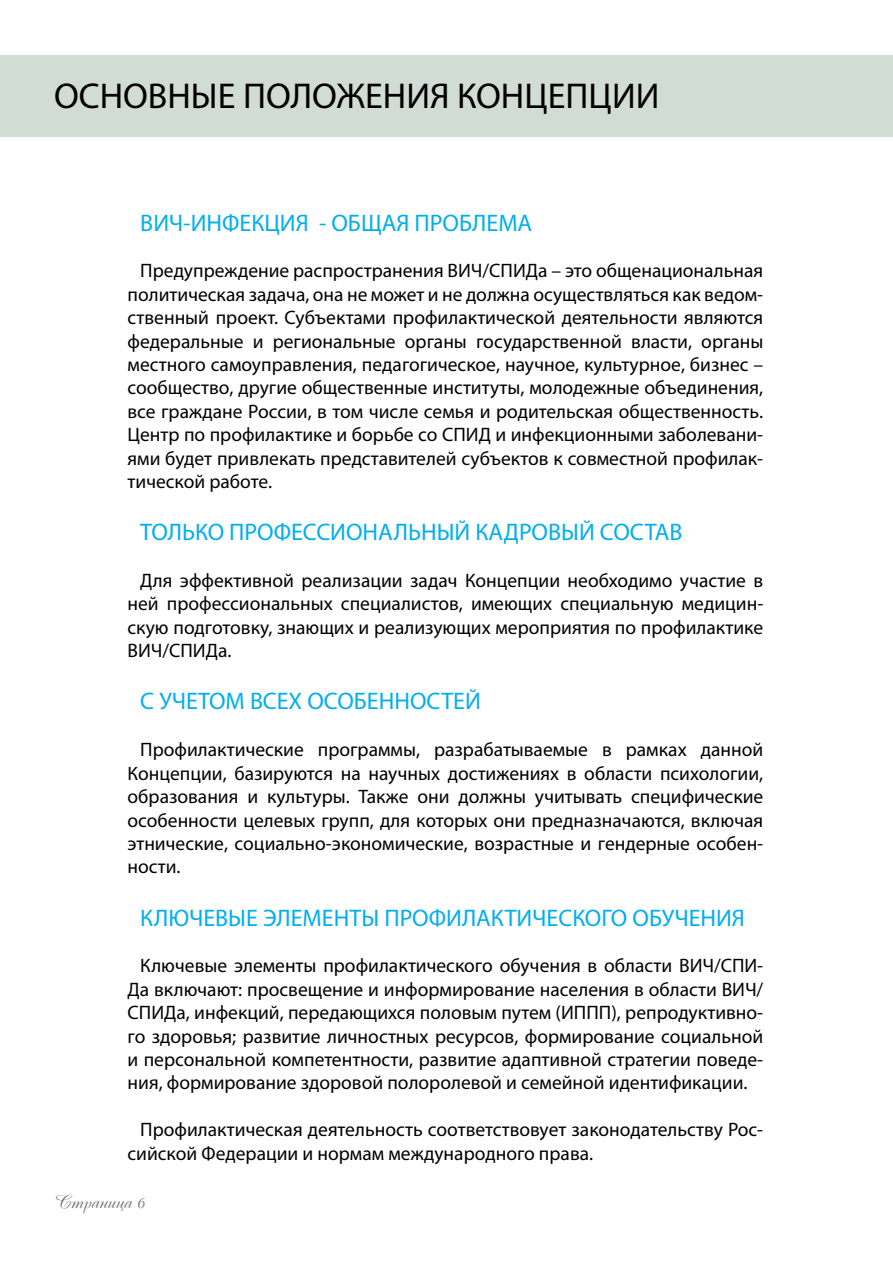
<style>
.page{position:relative;width:893px;height:1263px;background:#fff}
.page>*{position:absolute;margin:0;border:0;box-sizing:border-box;transform-origin:0 0}
.t1{font:36px "Myriad Pro";color:#000}
.t2{font:24px "Myriad Pro";color:#00aeef}
.t3{font:19.5px/23.4px "Myriad Pro";color:#000;text-align:justify}
.t4{font:18px "Cassandra";color:#6d6e71}
</style>
<div class="page">
<div style="left:0;top:55px;width:893px;height:82px;background:#d1dcd5"></div>
<h1 class="t1" style="left:54px;top:73px;width:607px">ОСНОВНЫЕ ПОЛОЖЕНИЯ КОНЦЕПЦИИ</h1>
<p class="t2" style="left:140px;top:208px;width:393px">ВИЧ-ИНФЕКЦИЯ - ОБЩАЯ ПРОБЛЕМА</p>
<p class="t3" style="left:128px;top:259px;width:637px;text-indent:13px">Предупреждение распространения ВИЧ/СПИДа – это общенациональная политическая задача, она не может и не должна осуществляться как ведом&shy;ственный проект. Субъектами профилактической деятельности являются федеральные и региональные органы государственной власти, органы местного самоуправления, педагогическое, научное, культурное, бизнес – сообщество, другие общественные институты, молодежные объединения, все граждане России, в том числе семья и родительская общественность.<br>Центр по профилактике и борьбе со СПИД и инфекционными заболевани&shy;ями будет привлекать представителей субъектов к совместной профилак&shy;тической работе.</p>
<p class="t2" style="left:140px;top:517px;width:544px">ТОЛЬКО ПРОФЕССИОНАЛЬНЫЙ КАДРОВЫЙ СОСТАВ</p>
<p class="t3" style="left:128px;top:568px;width:637px;text-indent:13px">Для эффективной реализации задач Концепции необходимо участие в ней профессиональных специалистов, имеющих специальную медицин&shy;скую подготовку, знающих и реализующих мероприятия по профилактике ВИЧ/СПИДа.</p>
<p class="t2" style="left:140px;top:687px;width:342px">С УЧЕТОМ ВСЕХ ОСОБЕННОСТЕЙ</p>
<p class="t3" style="left:128px;top:738px;width:637px;text-indent:13px">Профилактические программы, разрабатываемые в рамках данной Концепции, базируются на научных достижениях в области психологии, образования и культуры. Также они должны учитывать специфические особенности целевых групп, для которых они предназначаются, включая этнические, социально-экономические, возрастные и гендерные особен&shy;ности.</p>
<p class="t2" style="left:140px;top:903px;width:606px">КЛЮЧЕВЫЕ ЭЛЕМЕНТЫ ПРОФИЛАКТИЧЕСКОГО ОБУЧЕНИЯ</p>
<p class="t3" style="left:128px;top:954px;width:637px;text-indent:13px">Ключевые элементы профилактического обучения в области ВИЧ/СПИ-Да включают: просвещение и информирование населения в области ВИЧ/ СПИДа, инфекций, передающихся половым путем (ИППП), репродуктивно&shy;го здоровья; развитие личностных ресурсов, формирование социальной и персональной компетентности, развитие адаптивной стратегии поведе&shy;ния, формирование здоровой полоролевой и семейной идентификации.</p>
<p class="t3" style="left:128px;top:1117px;width:637px;text-indent:13px">Профилактическая деятельность соответствовует законодательству Рос&shy;сийской Федерации и нормам международного права.</p>
<p class="t4" style="left:54px;top:1191px;width:92px">Страница 6</p>
</div>
